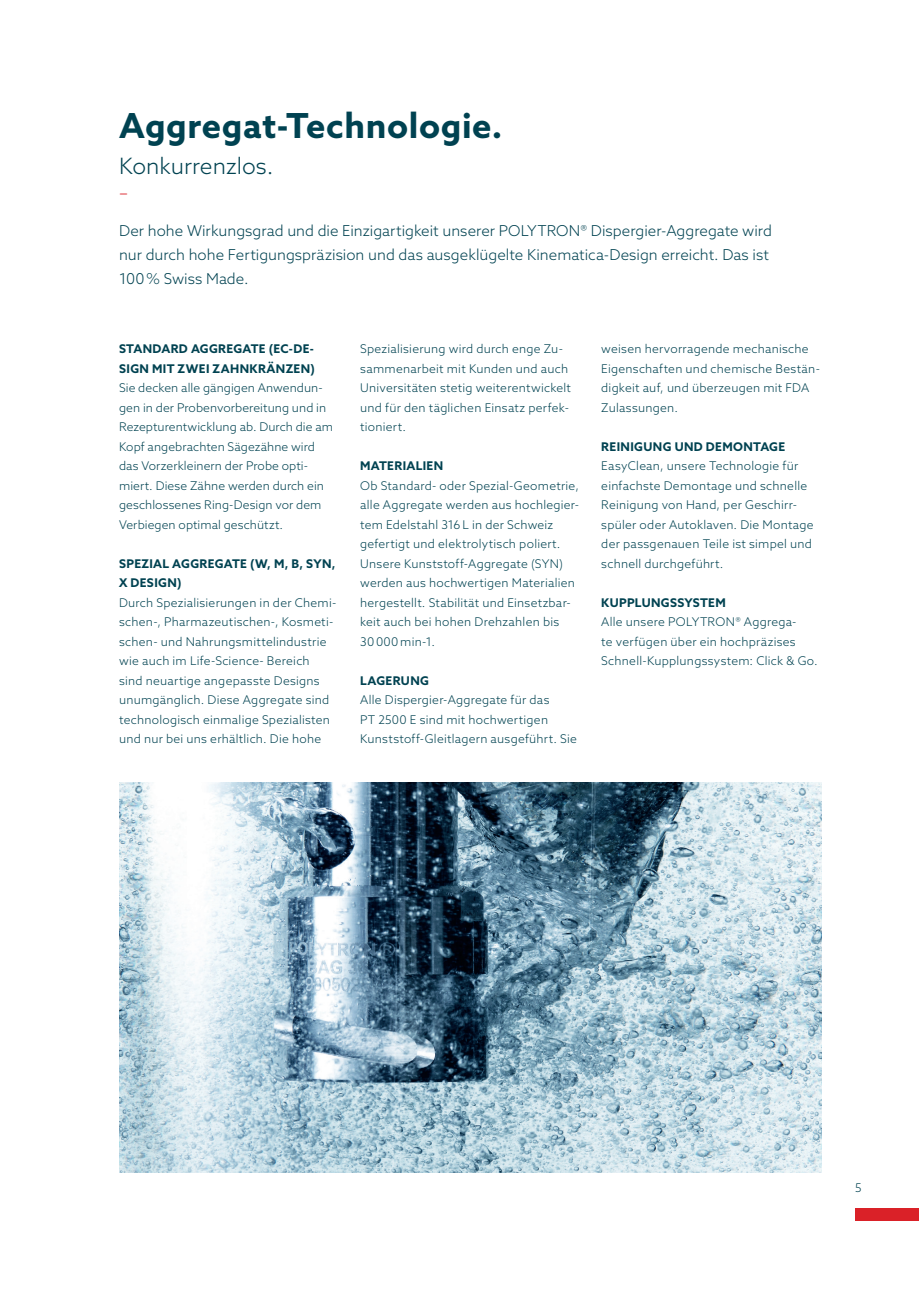
<style>
.page{position:relative;width:919px;height:1289px;background:#fff}
.page>*{position:absolute;margin:0;border:0;box-sizing:border-box;transform-origin:0 0}
.t1{font:700 34.5px "Azo Sans";letter-spacing:.015em;color:#004251}
.t2{font:300 22.5px "Azo Sans";color:#004251}
.t3{font:300 18px "Azo Sans";color:#da2128}
.t4{font:300 15px/24px "Azo Sans";color:#004251}
.t5{font:300 12px/19.5px "Azo Sans";letter-spacing:.02em;color:#004251}
.t6{font:700 12px/19.5px "Azo Sans";letter-spacing:.03em;color:#004251}
</style>
<div class="page">
<img style="left:119px;top:782px;width:702px;height:390px">
<div style="left:855px;top:1208px;width:63px;height:12px;background:#da2128"></div>
<h1 class="t1" style="left:119px;top:103px;width:385px">Aggregat-Technologie.</h1>
<h2 class="t2" style="left:119px;top:151px;width:156px">Konkurrenzlos.</h2>
<h3 class="t3" style="left:119px;top:181px;width:10px">–</h3>
<p class="t4" style="left:119px;top:218px;width:654px">Der hohe Wirkungsgrad und die Einzigartigkeit unserer POLYTRON® Dispergier-Aggregate wird nur durch hohe Fertigungspräzision und das ausgeklügelte Kinematica-Design erreicht. Das ist<br>100% Swiss Made.</p>
<p class="t6" style="left:119px;top:339px;width:197px">STANDARD AGGREGATE (EC-DE-<br>SIGN MIT ZWEI ZAHNKRÄNZEN)</p>
<p class="t5" style="left:119px;top:378px;width:215px">Sie decken alle gängigen Anwendun&shy;gen in der Probenvorbereitung und in Rezepturentwicklung ab. Durch die am Kopf angebrachten Sägezähne wird das Vorzerkleinern der Probe opti&shy;miert. Diese Zähne werden durch ein geschlossenes Ring-Design vor dem Verbiegen optimal geschützt.</p>
<p class="t6" style="left:119px;top:553px;width:218px">SPEZIAL AGGREGATE (W, M, B, SYN,<br>X DESIGN)</p>
<p class="t5" style="left:119px;top:592px;width:219px">Durch Spezialisierungen in der Chemi&shy;schen-, Pharmazeutischen-, Kosmeti&shy;schen- und Nahrungsmittelindustrie wie auch im Life-Science- Bereich<br>sind neuartige angepasste Designs unumgänglich. Diese Aggregate sind technologisch einmalige Spezialisten und nur bei uns erhältlich. Die hohe</p>
<p class="t5" style="left:360px;top:339px;width:212px">Spezialisierung wird durch enge Zu&shy;sammenarbeit mit Kunden und auch<br>Universitäten stetig weiterentwickelt und für den täglichen Einsatz perfek&shy;tioniert.</p>
<p class="t6" style="left:360px;top:456px;width:84px">MATERIALIEN</p>
<p class="t5" style="left:360px;top:475px;width:220px">Ob Standard- oder Spezial-Geometrie, alle Aggregate werden aus hochlegier&shy;tem Edelstahl 316L in der Schweiz gefertigt und elektrolytisch poliert.<br>Unsere Kunststoff-Aggregate (SYN) werden aus hochwertigen Materialien hergestellt. Stabilität und Einsetzbar&shy;keit auch bei hohen Drehzahlen bis 30000min-1.</p>
<p class="t6" style="left:360px;top:670px;width:70px">LAGERUNG</p>
<p class="t5" style="left:360px;top:690px;width:218px">Alle Dispergier-Aggregate für das<br>PT 2500 E sind mit hochwertigen<br>Kunststoff-Gleitlagern ausgeführt. Sie</p>
<p class="t5" style="left:601px;top:339px;width:220px">weisen hervorragende mechanische<br>Eigenschaften und chemische Bestän&shy;digkeit auf, und überzeugen mit FDA<br>Zulassungen.</p>
<p class="t6" style="left:601px;top:436px;width:185px">REINIGUNG UND DEMONTAGE</p>
<p class="t5" style="left:601px;top:456px;width:214px">EasyClean, unsere Technologie für einfachste Demontage und schnelle Reinigung von Hand, per Geschirr&shy;spüler oder Autoklaven. Die Montage der passgenauen Teile ist simpel und schnell durchgeführt.</p>
<p class="t6" style="left:601px;top:592px;width:126px">KUPPLUNGSSYSTEM</p>
<p class="t5" style="left:601px;top:612px;width:218px">Alle unsere POLYTRON® Aggrega-<br>te verfügen über ein hochpräzises<br>Schnell-Kupplungssystem: Click &amp; Go.</p>
<p class="t5" style="left:855px;top:1177px;width:8px">5</p>
</div>
